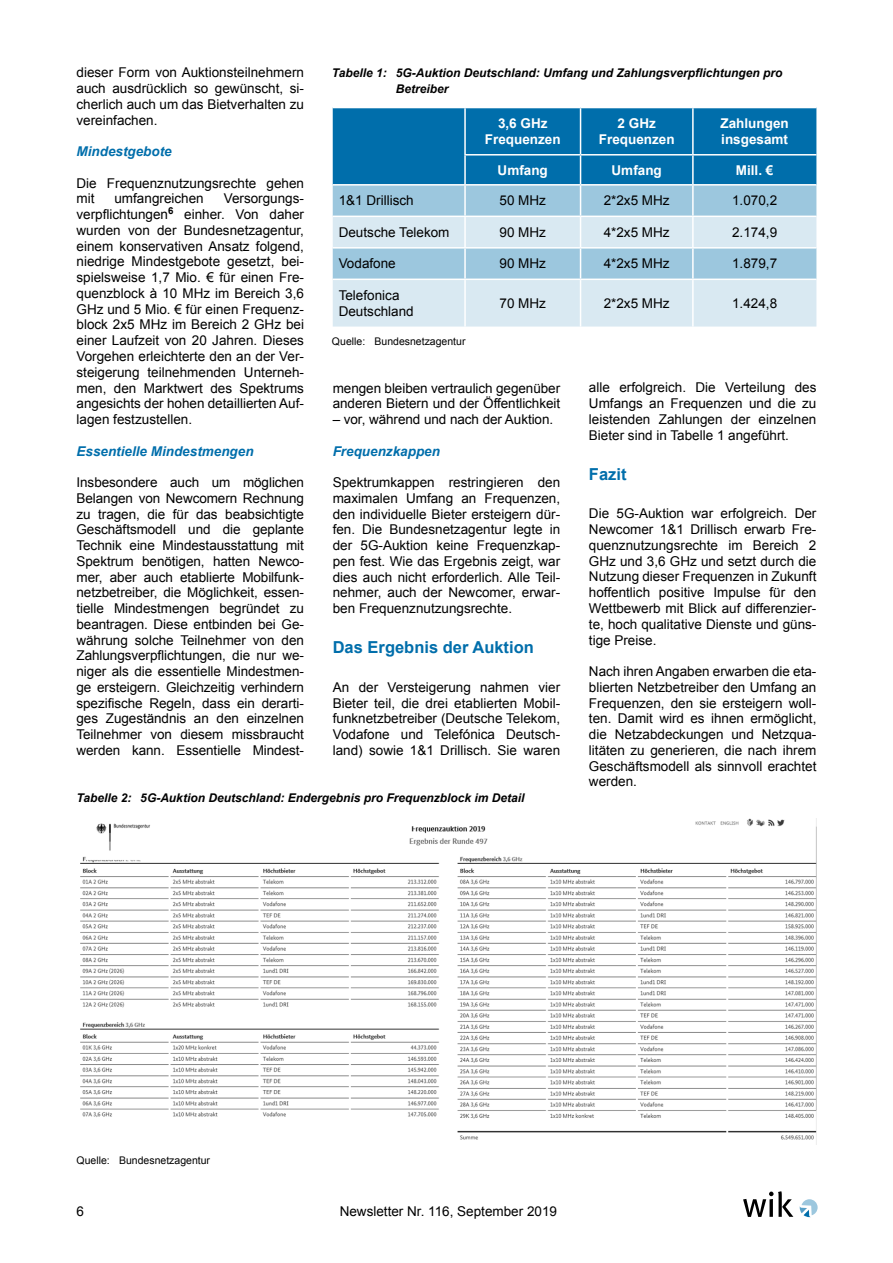
<style>
.page{position:relative;width:893px;height:1263px;background:#fff}
.page>*{position:absolute;margin:0;border:0;box-sizing:border-box;transform-origin:0 0}
.t1{font:700 16.5px "Arial";color:#006eab}
.t2{font:13.5px/15.8px "Arial";color:#000;text-align:justify}
.t3{font:700 13.5px/15.8px "Arial";color:#fff;text-align:center}
.t4{font:italic 700 13.5px "Arial";color:#006eab}
.t5{font:italic 700 12px/15.8px "Arial";color:#000}
.t6{font:10.5px "Arial";color:#000}
</style>
<div class="page">
<svg style="left:743px;top:1191px;width:50px;height:26px"></svg>
<svg style="left:800px;top:1199px;width:18px;height:18px"></svg>
<img style="left:80px;top:818px;width:736px;height:322px">
<div style="left:333px;top:186px;width:483px;height:30px;background:#9cc7de"></div>
<svg style="left:333px;top:217px;width:483px;height:110px;background:#c8dfec"></svg>
<div style="left:333px;top:108px;width:483px;height:76px;background:#006eab"></div>
<hr style="left:693px;top:154px;width:123px;height:2px;background:#fff">
<hr style="left:692px;top:156px;width:2px;height:28px;background:#fff">
<hr style="left:464px;top:186px;width:2px;height:30px;background:#fff">
<hr style="left:580px;top:186px;width:1px;height:30px;background:#fff">
<hr style="left:692px;top:186px;width:2px;height:30px;background:#fff">
<hr style="left:464px;top:217px;width:2px;height:30px;background:#fff">
<hr style="left:580px;top:217px;width:1px;height:30px;background:#fff">
<hr style="left:692px;top:217px;width:2px;height:30px;background:#fff">
<hr style="left:333px;top:247px;width:132px;height:2px;background:#fff">
<hr style="left:465px;top:247px;width:115px;height:2px;background:#fff">
<hr style="left:464px;top:249px;width:2px;height:30px;background:#fff">
<hr style="left:580px;top:247px;width:113px;height:2px;background:#fff">
<hr style="left:580px;top:249px;width:1px;height:30px;background:#fff">
<hr style="left:693px;top:247px;width:123px;height:2px;background:#fff">
<hr style="left:692px;top:249px;width:2px;height:30px;background:#fff">
<hr style="left:333px;top:279px;width:132px;height:1px;background:#fff">
<hr style="left:465px;top:279px;width:115px;height:1px;background:#fff">
<hr style="left:464px;top:280px;width:2px;height:47px;background:#fff">
<hr style="left:580px;top:279px;width:113px;height:1px;background:#fff">
<hr style="left:580px;top:280px;width:1px;height:47px;background:#fff">
<hr style="left:693px;top:279px;width:123px;height:1px;background:#fff">
<hr style="left:692px;top:280px;width:2px;height:47px;background:#fff">
<p class="t2" style="left:77px;top:65px;width:229px">dieser Form von Auktionsteilnehmern auch ausdrücklich so gewünscht, si&shy;cherlich auch um das Bietverhalten zu vereinfachen.</p>
<p class="t4" style="left:77px;top:142px;width:97px">Mindestgebote</p>
<p class="t2" style="left:77px;top:175px;width:229px">Die Frequenznutzungsrechte gehen mit</p>
<p class="t2" style="left:114px;top:191px;width:91px">umfangreichen</p>
<p class="t2" style="left:77px;top:191px;width:229px;text-indent:147px">Versorgungs&shy;verpflichtungen<sup>6</sup> einher. Von daher wurden von der Bundesnetzagentur, einem konservativen Ansatz folgend, niedrige Mindestgebote gesetzt, bei&shy;spielsweise 1,7 Mio. € für einen Fre&shy;quenzblock à 10 MHz im Bereich 3,6<br>GHz und 5 Mio. € für einen Frequenz&shy;block 2x5 MHz im Bereich 2 GHz bei einer Laufzeit von 20 Jahren. Dieses Vorgehen erleichterte den an der Ver&shy;steigerung teilnehmenden Unterneh&shy;men, den Marktwert des Spektrums angesichts der hohen detaillierten Auf&shy;lagen festzustellen.</p>
<p class="t4" style="left:77px;top:442px;width:179px">Essentielle Mindestmengen</p>
<p class="t2" style="left:77px;top:474px;width:229px">Insbesondere auch um möglichen Belangen von Newcomern Rechnung zu tragen, die für das beabsichtigte Geschäftsmodell und die geplante Technik eine Mindestausstattung mit Spektrum benötigen, hatten Newco&shy;mer, aber auch etablierte Mobilfunk&shy;netzbetreiber, die Möglichkeit, essen&shy;tielle Mindestmengen begründet zu beantragen. Diese entbinden bei Ge&shy;währung solche Teilnehmer von den Zahlungsverpflichtungen, die nur we&shy;niger als die essentielle Mindestmen&shy;ge ersteigern. Gleichzeitig verhindern spezifische Regeln, dass ein derarti&shy;ges Zugeständnis an den einzelnen Teilnehmer von diesem missbraucht werden kann. Essentielle Mindest-</p>
<p class="t5" style="left:396px;top:66px;width:388px;text-indent:-64px">Tabelle 1: 5G-Auktion Deutschland: Umfang und Zahlungsverpflichtungen pro<br>Betreiber</p>
<p class="t3" style="left:485px;top:116px;width:77px">3,6 GHz<br>Frequenzen</p>
<p class="t3" style="left:599px;top:116px;width:77px">2 GHz<br>Frequenzen</p>
<p class="t3" style="left:720px;top:116px;width:70px;text-align:left">Zahlungen insgesamt</p>
<p class="t3" style="left:498px;top:162px;width:52px">Umfang</p>
<p class="t3" style="left:612px;top:162px;width:52px">Umfang</p>
<p class="t3" style="left:736px;top:162px;width:39px">Mill. €</p>
<p class="t2" style="left:339px;top:193px;width:77px">1&amp;1 Drillisch</p>
<p class="t2" style="left:499px;top:193px;width:48px">50 MHz</p>
<p class="t2" style="left:604px;top:193px;width:68px">2*2x5 MHz</p>
<p class="t2" style="left:732px;top:193px;width:47px">1.070,2</p>
<p class="t2" style="left:339px;top:224px;width:112px">Deutsche Telekom</p>
<p class="t2" style="left:499px;top:224px;width:48px">90 MHz</p>
<p class="t2" style="left:604px;top:224px;width:68px">4*2x5 MHz</p>
<p class="t2" style="left:732px;top:224px;width:47px">2.174,9</p>
<p class="t2" style="left:339px;top:256px;width:59px">Vodafone</p>
<p class="t2" style="left:499px;top:256px;width:48px">90 MHz</p>
<p class="t2" style="left:604px;top:256px;width:68px">4*2x5 MHz</p>
<p class="t2" style="left:732px;top:256px;width:47px">1.879,7</p>
<p class="t2" style="left:339px;top:287px;width:77px">Telefonica<br>Deutschland</p>
<p class="t2" style="left:499px;top:295px;width:48px">70 MHz</p>
<p class="t2" style="left:604px;top:295px;width:68px">2*2x5 MHz</p>
<p class="t2" style="left:732px;top:295px;width:47px">1.424,8</p>
<p class="t6" style="left:332px;top:335px;width:135px">Quelle: Bundesnetzagentur</p>
<p class="t2" style="left:333px;top:380px;width:229px">mengen bleiben vertraulich gegenüber anderen Bietern und der Öffentlichkeit</p>
<p class="t2" style="left:333px;top:412px;width:222px">– vor, während und nach der Auktion.</p>
<p class="t4" style="left:333px;top:442px;width:109px">Frequenzkappen</p>
<p class="t2" style="left:333px;top:475px;width:229px">Spektrumkappen restringieren den maximalen Umfang an Frequenzen, den individuelle Bieter ersteigern dür&shy;fen. Die Bundesnetzagentur legte in der 5G-Auktion keine Frequenzkap&shy;pen fest. Wie das Ergebnis zeigt, war dies auch nicht erforderlich. Alle Teil&shy;nehmer, auch der Newcomer, erwar&shy;ben Frequenznutzungsrechte.</p>
<p class="t1" style="left:333px;top:636px;width:203px">Das Ergebnis der Auktion</p>
<p class="t2" style="left:333px;top:679px;width:229px">An der Versteigerung nahmen vier Bieter teil, die drei etablierten Mobil&shy;funknetzbetreiber (Deutsche Telekom, Vodafone und Telefónica Deutsch&shy;land) sowie 1&amp;1 Drillisch. Sie waren</p>
<p class="t2" style="left:589px;top:380px;width:229px">alle erfolgreich. Die Verteilung des Umfangs an Frequenzen und die zu leistenden Zahlungen der einzelnen Bieter sind in Tabelle 1 angeführt.</p>
<p class="t1" style="left:589px;top:463px;width:39px">Fazit</p>
<p class="t2" style="left:589px;top:506px;width:229px">Die 5G-Auktion war erfolgreich. Der Newcomer 1&amp;1 Drillisch erwarb Fre&shy;quenznutzungsrechte im Bereich 2<br>GHz und 3,6 GHz und setzt durch die Nutzung dieser Frequenzen in Zukunft hoffentlich positive Impulse für den Wettbewerb mit Blick auf differenzier&shy;te, hoch qualitative Dienste und güns&shy;tige Preise.</p>
<p class="t2" style="left:589px;top:663px;width:229px">Nach ihren Angaben erwarben die eta&shy;blierten Netzbetreiber den Umfang an Frequenzen, den sie ersteigern woll&shy;ten. Damit wird es ihnen ermöglicht, die Netzabdeckungen und Netzqua&shy;litäten zu generieren, die nach ihrem Geschäftsmodell als sinnvoll erachtet werden.</p>
<p class="t5" style="left:77px;top:790px;width:449px">Tabelle 2: 5G-Auktion Deutschland: Endergebnis pro Frequenzblock im Detail</p>
<p class="t6" style="left:77px;top:1154px;width:135px">Quelle: Bundesnetzagentur</p>
<p class="t2" style="left:77px;top:1204px;width:9px">6</p>
<p class="t2" style="left:340px;top:1204px;width:219px">Newsletter Nr. 116, September 2019</p>
</div>
